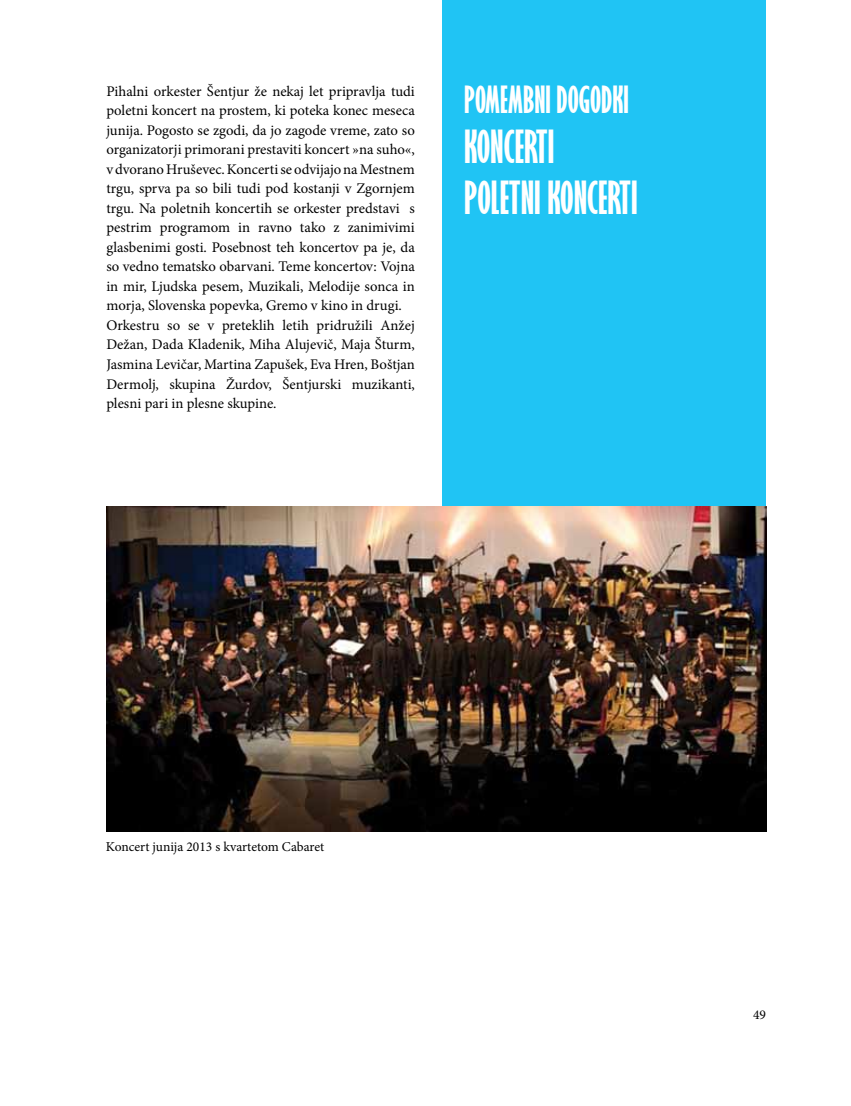
<style>
.page{position:relative;width:851px;height:1106px;background:#fff}
.page>*{position:absolute;margin:0;border:0;box-sizing:border-box;transform-origin:0 0}
.t1{font:700 extra-condensed 42px/50.4px "Gill Sans";color:#fff}
.t2{font:700 extra-condensed 34.5px "Gill Sans";color:#fff}
.t3{font:14.7px/19.5px "Minion Pro";color:#000}
.t4{font:13.5px "Minion Pro";color:#000}
</style>
<div class="page">
<div style="left:442px;top:0;width:323px;height:560px;background:#20c4f4"></div>
<img style="left:106px;top:506px;width:659px;height:325px">
<p class="t3" style="left:106px;top:81px;width:310px">Pihalni orkester Šentjur že nekaj let pripravlja tudi poletni koncert na prostem, ki poteka konec meseca junija. Pogosto se zgodi, da jo zagode vreme, zato so organizatorji primorani prestaviti koncert »na suho«, v dvorano Hruševec. Koncerti se odvijajo na Mestnem trgu, sprva pa so bili tudi pod kostanji v Zgornjem trgu. Na poletnih koncertih se orkester predstavi s pestrim programom in ravno tako z zanimivimi glasbenimi gosti. Posebnost teh koncertov pa je, da so vedno tematsko obarvani. Teme koncertov: Vojna in mir, Ljudska pesem, Muzikali, Melodije sonca in morja, Slovenska popevka, Gremo v kino in drugi.<br>Orkestru so se v preteklih letih pridružili Anžej Dežan, Dada Kladenik, Miha Alujevič, Maja Šturm, Jasmina Levičar, Martina Zapušek, Eva Hren, Boštjan Dermolj, skupina Žurdov, Šentjurski muzikanti, plesni pari in plesne skupine.</p>
<h2 class="t2" style="left:464px;top:78px;width:166px">POMEMBNI DOGODKI</h2>
<h1 class="t1" style="left:464px;top:122px;width:175px">KONCERTI<br>POLETNI KONCERTI</h1>
<p class="t4" style="left:106px;top:838px;width:220px">Koncert junija 2013 s kvartetom Cabaret</p>
<p class="t4" style="left:752px;top:1006px;width:14px">49</p>
</div>
